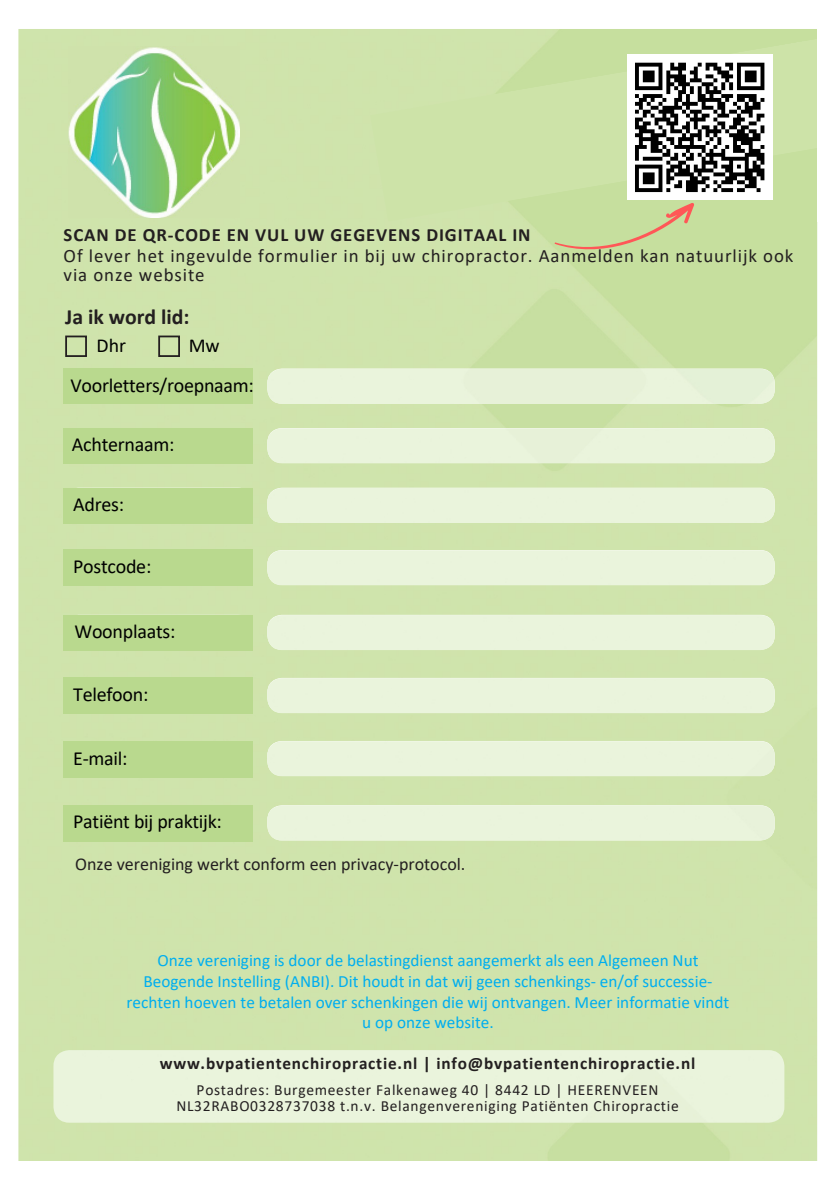
<style>
.page{position:relative;width:839px;height:1191px;background:#fff}
.page>*{position:absolute;margin:0;border:0;box-sizing:border-box;transform-origin:0 0}
.t1{font:700 21.8px "Calibri";color:#231f20}
.t2{font:20px "Calibri";letter-spacing:-.015em;color:#000}
.t3{font:19.8px "Calibri";color:#000}
.t4{font:18.8px/19.6px "Calibri";letter-spacing:.05em;color:#231f20}
.t5{font:700 18.8px "Calibri";letter-spacing:.05em;color:#231f20}
.t6{font:18px "Calibri";color:#231f20}
.t7{font:17.2px/20.6px "Calibri";color:#00aeef;text-align:center}
.t8{font:700 17.2px "Calibri";letter-spacing:.05em;color:#231f20}
.t9{font:15.4px "Calibri";letter-spacing:.045em;color:#231f20}
</style>
<div class="page">
<svg style="left:65px;top:336px;width:22px;height:21px"></svg>
<svg style="left:158px;top:336px;width:22px;height:21px"></svg>
<img style="left:68px;top:47px;width:171px;height:171px">
<div style="left:53px;top:1050px;width:731px;height:73px;background:#eaf4dc;border-radius:16px"></div>
<div style="left:64px;top:615px;width:189px;height:35px;background:#b9d98e"></div>
<div style="left:267px;top:615px;width:507px;height:35px;background:#eaf4dc;border-radius:15px"></div>
<div style="left:64px;top:550px;width:189px;height:36px;background:#b9d98e"></div>
<div style="left:64px;top:678px;width:189px;height:36px;background:#b9d98e"></div>
<div style="left:64px;top:741px;width:189px;height:36px;background:#b9d98e"></div>
<div style="left:64px;top:805px;width:189px;height:36px;background:#b9d98e"></div>
<div style="left:267px;top:550px;width:507px;height:35px;background:#eaf4dc;border-radius:15px"></div>
<div style="left:267px;top:488px;width:507px;height:35px;background:#eaf4dc;border-radius:15px"></div>
<div style="left:267px;top:678px;width:507px;height:35px;background:#eaf4dc;border-radius:15px"></div>
<div style="left:267px;top:741px;width:507px;height:35px;background:#eaf4dc;border-radius:15px"></div>
<div style="left:267px;top:806px;width:507px;height:35px;background:#eaf4dc;border-radius:15px"></div>
<div style="left:64px;top:488px;width:189px;height:35px;background:#b9d98e"></div>
<div style="left:267px;top:428px;width:507px;height:35px;background:#eaf4dc;border-radius:15px"></div>
<div style="left:64px;top:369px;width:189px;height:35px;background:#b9d98e"></div>
<div style="left:64px;top:428px;width:189px;height:36px;background:#b9d98e"></div>
<div style="left:267px;top:369px;width:507px;height:35px;background:#e9f3db;border-radius:15px"></div>
<svg style="left:370px;top:33px;width:447px;height:189px;fill:#cde3a8"></svg>
<div style="left:627px;top:55px;width:145px;height:145px;background:#fff"></div>
<svg style="left:553px;top:61px;width:215px;height:240px"></svg>
<p class="t5" style="left:64px;top:227px;width:468px">SCAN DE QR-CODE EN VUL UW GEGEVENS DIGITAAL IN</p>
<p class="t4" style="left:64px;top:247px;width:731px">Of lever het ingevulde formulier in bij uw chiropractor. Aanmelden kan natuurlijk ook via onze website</p>
<p class="t1" style="left:65px;top:307px;width:126px">Ja ik word lid:</p>
<p class="t3" style="left:96px;top:337px;width:31px">Dhr</p>
<p class="t3" style="left:189px;top:337px;width:33px">Mw</p>
<p class="t2" style="left:70px;top:377px;width:185px">Voorletters/roepnaam:</p>
<p class="t2" style="left:72px;top:436px;width:104px">Achternaam:</p>
<p class="t2" style="left:73px;top:496px;width:52px">Adres:</p>
<p class="t2" style="left:73px;top:558px;width:80px">Postcode:</p>
<p class="t2" style="left:74px;top:623px;width:102px">Woonplaats:</p>
<p class="t2" style="left:73px;top:686px;width:77px">Telefoon:</p>
<p class="t2" style="left:73px;top:750px;width:56px">E-mail:</p>
<p class="t2" style="left:73px;top:813px;width:150px">Patiënt bij praktijk:</p>
<p class="t6" style="left:75px;top:857px;width:392px">Onze vereniging werkt conform een privacy-protocol.</p>
<p class="t7" style="left:126px;top:952px;width:604px">Onze vereniging is door de belastingdienst aangemerkt als een Algemeen Nut Beogende Instelling (ANBI). Dit houdt in dat wij geen schenkings- en/of successie&shy;rechten hoeven te betalen over schenkingen die wij ontvangen. Meer informatie vindt u op onze website.</p>
<p class="t8" style="left:160px;top:1057px;width:537px">www.bvpatientenchiropractie.nl | info@bvpatientenchiropractie.nl</p>
<p class="t9" style="left:197px;top:1084px;width:463px">Postadres: Burgemeester Falkenaweg 40 | 8442 LD | HEERENVEEN</p>
<p class="t9" style="left:176px;top:1099px;width:504px">NL32RABO0328737038 t.n.v. Belangenvereniging Patiënten Chiropractie</p>
</div>
